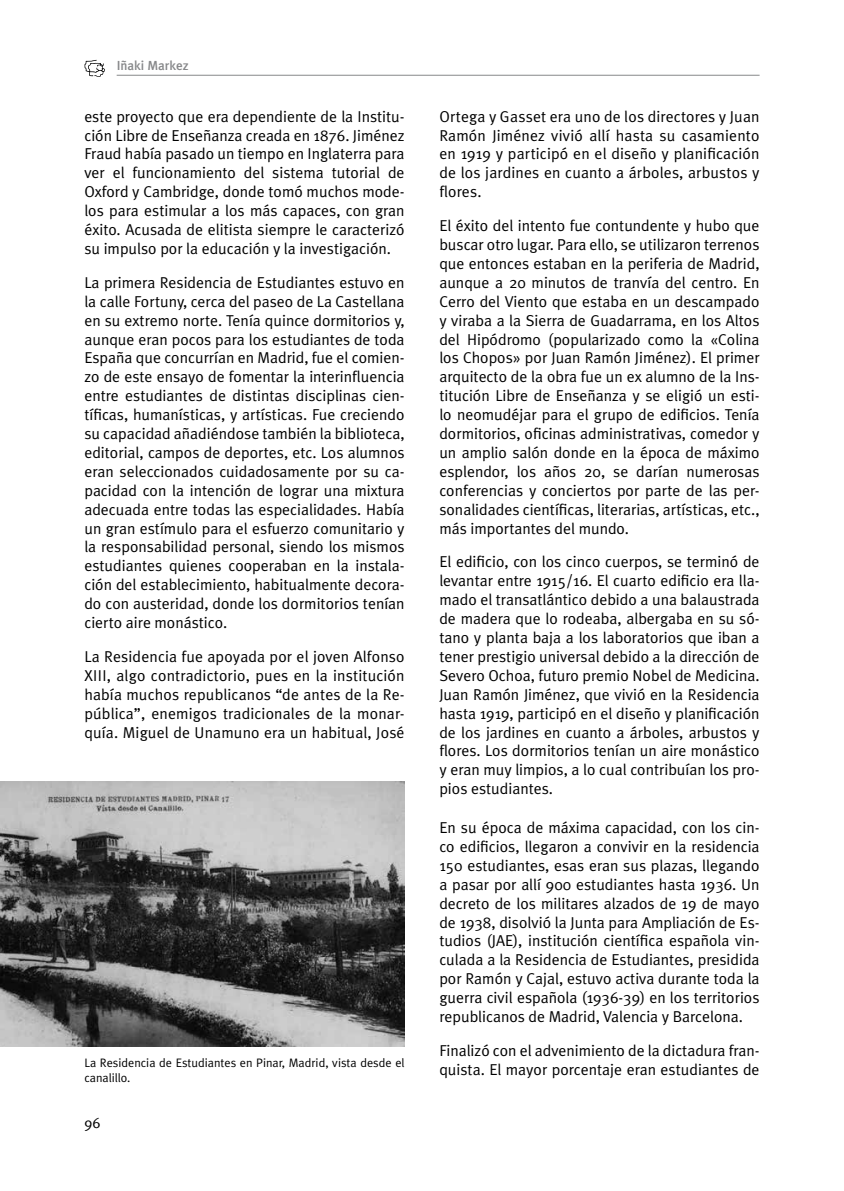
<style>
.page{position:relative;width:844px;height:1191px;background:#fff}
.page>*{position:absolute;margin:0;border:0;box-sizing:border-box;transform-origin:0 0}
.t1{font:15.75px/18.9px "Meta Plus Normal";color:#000;text-align:justify}
.t2{font:14.88px "Meta Plus Normal";color:#000}
.t3{font:500 13.12px "Meta Plus";color:#87888a}
.t4{font:12.25px/14.7px "Meta Plus Normal";color:#000}
</style>
<div class="page">
<hr style="left:117px;top:75px;width:642px;height:1px;background:#87888a">
<svg style="left:84px;top:60px;width:21px;height:17px"></svg>
<img style="left:0;top:781px;width:404px;height:265px">
<p class="t3" style="left:117px;top:58px;width:73px">Iñaki Markez</p>
<p class="t1" style="left:84px;top:107px;width:321px">este proyecto que era dependiente de la Institu&shy;ción Libre de Enseñanza creada en 1876. Jiménez Fraud había pasado un tiempo en Inglaterra para ver el funcionamiento del sistema tutorial de Oxford y Cambridge, donde tomó muchos mode&shy;los para estimular a los más capaces, con gran éxito. Acusada de elitista siempre le caracterizó su impulso por la educación y la investigación.</p>
<p class="t1" style="left:84px;top:273px;width:321px">La primera Residencia de Estudiantes estuvo en la calle Fortuny, cerca del paseo de La Castellana en su extremo norte. Tenía quince dormitorios y, aunque eran pocos para los estudiantes de toda España que concurrían en Madrid, fue el comien&shy;zo de este ensayo de fomentar la interinfluencia entre estudiantes de distintas disciplinas cien&shy;tíficas, humanísticas, y artísticas. Fue creciendo su capacidad añadiéndose también la biblioteca, editorial, campos de deportes, etc. Los alumnos eran seleccionados cuidadosamente por su ca&shy;pacidad con la intención de lograr una mixtura adecuada entre todas las especialidades. Había un gran estímulo para el esfuerzo comunitario y la responsabilidad personal, siendo los mismos estudiantes quienes cooperaban en la instala&shy;ción del establecimiento, habitualmente decora&shy;do con austeridad, donde los dormitorios tenían cierto aire monástico.</p>
<p class="t1" style="left:84px;top:647px;width:321px">La Residencia fue apoyada por el joven Alfonso XIII, algo contradictorio, pues en la institución había muchos republicanos “de antes de la Re&shy;pública”, enemigos tradicionales de la monar&shy;quía. Miguel de Unamuno era un habitual, José</p>
<p class="t4" style="left:84px;top:1055px;width:321px">La Residencia de Estudiantes en Pinar, Madrid, vista desde el canalillo.</p>
<p class="t2" style="left:84px;top:1114px;width:17px">96</p>
<p class="t1" style="left:439px;top:107px;width:321px">Ortega y Gasset era uno de los directores y Juan Ramón Jiménez vivió allí hasta su casamiento en 1919 y participó en el diseño y planificación de los jardines en cuanto a árboles, arbustos y flores.</p>
<p class="t1" style="left:439px;top:216px;width:321px">El éxito del intento fue contundente y hubo que buscar otro lugar. Para ello, se utilizaron terrenos que entonces estaban en la periferia de Madrid, aunque a 20 minutos de tranvía del centro. En Cerro del Viento que estaba en un descampado y viraba a la Sierra de Guadarrama, en los Altos del Hipódromo (popularizado como la «Colina los Chopos» por Juan Ramón Jiménez). El primer arquitecto de la obra fue un ex alumno de la Ins&shy;titución Libre de Enseñanza y se eligió un esti&shy;lo neomudéjar para el grupo de edificios. Tenía dormitorios, oficinas administrativas, comedor y un amplio salón donde en la época de máximo esplendor, los años 20, se darían numerosas conferencias y conciertos por parte de las per&shy;sonalidades científicas, literarias, artísticas, etc., más importantes del mundo.</p>
<p class="t1" style="left:439px;top:552px;width:321px">El edificio, con los cinco cuerpos, se terminó de levantar entre 1915/16. El cuarto edificio era lla&shy;mado el transatlántico debido a una balaustrada de madera que lo rodeaba, albergaba en su só&shy;tano y planta baja a los laboratorios que iban a tener prestigio universal debido a la dirección de Severo Ochoa, futuro premio Nobel de Medicina.<br>Juan Ramón Jiménez, que vivió en la Residencia hasta 1919, participó en el diseño y planificación de los jardines en cuanto a árboles, arbustos y flores. Los dormitorios tenían un aire monástico y eran muy limpios, a lo cual contribuían los pro&shy;pios estudiantes.</p>
<p class="t1" style="left:439px;top:818px;width:321px">En su época de máxima capacidad, con los cin&shy;co edificios, llegaron a convivir en la residencia 150 estudiantes, esas eran sus plazas, llegando a pasar por allí 900 estudiantes hasta 1936. Un decreto de los militares alzados de 19 de mayo de 1938, disolvió la Junta para Ampliación de Es&shy;tudios (JAE), institución científica española vin&shy;culada a la Residencia de Estudiantes, presidida por Ramón y Cajal, estuvo activa durante toda la guerra civil española (1936-39) en los territorios republicanos de Madrid, Valencia y Barcelona.</p>
<p class="t1" style="left:439px;top:1040px;width:321px">Finalizó con el advenimiento de la dictadura fran&shy;quista. El mayor porcentaje eran estudiantes de</p>
</div>
